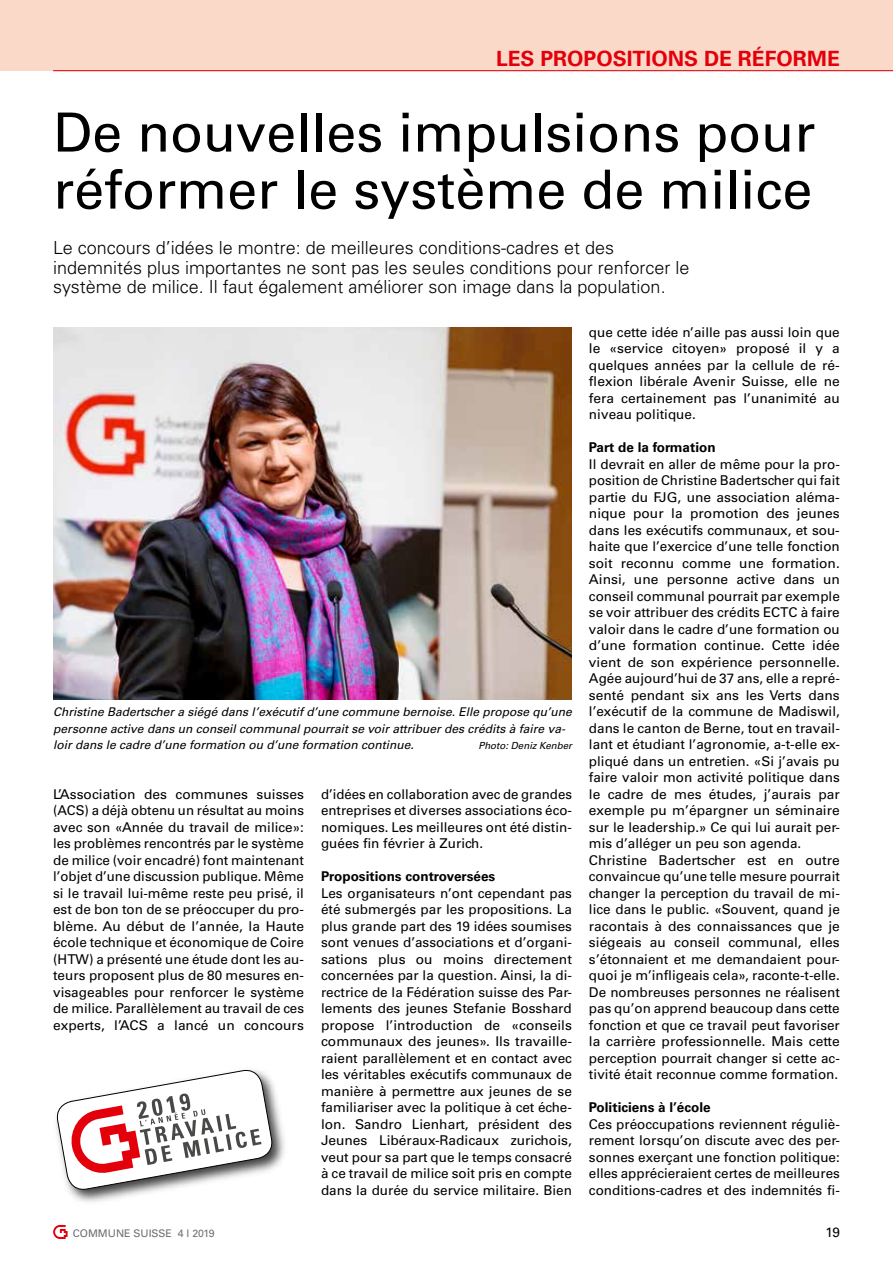
<style>
.page{position:relative;width:893px;height:1263px;background:#fff}
.page>*{position:absolute;margin:0;border:0;box-sizing:border-box;transform-origin:0 0}
.t1{font:54px/57px "Univers LT Std";color:#000}
.t2{font:700 21px "Univers LT Std";color:#e3000b}
.t3{font:300 18px/19.5px "Univers LT Std";color:#000}
.t4{font:13.5px/16.5px "Univers LT Std";color:#000;text-align:justify}
.t5{font:700 13.5px "Univers LT Std";color:#000}
.t6{font:italic 12px/16.5px "Univers LT Std";color:#000}
.t7{font:10.5px "Univers LT Std";color:#6e6e6e}
.t8{font:italic 9.75px "Univers LT Std";color:#000}
</style>
<div class="page">
<div style="left:0;top:0;width:893px;height:71px;background:#fbd9c9"></div>
<hr style="left:53px;top:70px;width:840px;height:1px;background:#e3000b">
<svg style="left:53px;top:1225px;width:15px;height:14px"></svg>
<img style="left:53px;top:327px;width:519px;height:373px">
<img style="left:70px;top:1087px;width:215px;height:116px">
<svg style="left:56px;top:1069px;width:218px;height:123px"></svg>
<h2 class="t2" style="left:496px;top:46px;width:345px">LES PROPOSITIONS DE RÉFORME</h2>
<h1 class="t1" style="left:53px;top:104px;width:764px">De nouvelles impulsions pour réformer le système de milice</h1>
<h3 class="t3" style="left:53px;top:238px;width:638px">Le concours d’idées le montre: de meilleures conditions-cadres et des indemnités plus importantes ne sont pas les seules conditions pour renforcer le système de milice. Il faut également améliorer son image dans la population.</h3>
<p class="t6" style="left:53px;top:704px;width:520px">Christine Badertscher a siégé dans l’exécutif d’une commune bernoise. Elle propose qu’une personne active dans un conseil communal pourrait se voir attribuer des crédits à faire va&shy;loir dans le cadre d’une formation ou d’une formation continue.</p>
<p class="t8" style="left:478px;top:740px;width:95px">Photo: Deniz Kenber</p>
<p class="t4" style="left:53px;top:786px;width:252px">L’Association des communes suisses (ACS) a déjà obtenu un résultat au moins avec son «Année du travail de milice»: les problèmes rencontrés par le système de milice (voir encadré) font maintenant l’objet d’une discussion publique. Même si le travail lui-même reste peu prisé, il est de bon ton de se préoccuper du pro&shy;blème. Au début de l’année, la Haute école technique et économique de Coire (HTW) a présenté une étude dont les au&shy;teurs proposent plus de 80 mesures en&shy;visageables pour renforcer le système de milice. Parallèlement au travail de ces experts, l’ACS a lancé un concours</p>
<p class="t4" style="left:321px;top:786px;width:252px">d’idées en collaboration avec de grandes entreprises et diverses associations éco&shy;nomiques. Les meilleures ont été distin&shy;guées fin février à Zurich.</p>
<p class="t5" style="left:321px;top:868px;width:176px">Propositions controversées</p>
<p class="t4" style="left:321px;top:885px;width:252px">Les organisateurs n’ont cependant pas été submergés par les propositions. La plus grande part des 19 idées soumises sont venues d’associations et d’organi&shy;sations plus ou moins directement concernées par la question. Ainsi, la di&shy;rectrice de la Fédération suisse des Par&shy;lements des jeunes Stefanie Bosshard propose l’introduction de «conseils communaux des jeunes». Ils travaille&shy;raient parallèlement et en contact avec les véritables exécutifs communaux de manière à permettre aux jeunes de se familiariser avec la politique à cet éche&shy;lon. Sandro Lienhart, président des Jeunes Libéraux-Radicaux zurichois, veut pour sa part que le temps consacré à ce travail de milice soit pris en compte dans la durée du service militaire. Bien</p>
<p class="t4" style="left:589px;top:324px;width:252px">que cette idée n’aille pas aussi loin que le «service citoyen» proposé il y a quelques années par la cellule de ré&shy;flexion libérale Avenir Suisse, elle ne fera certainement pas l’unanimité au niveau politique.</p>
<p class="t5" style="left:589px;top:439px;width:128px">Part de la formation</p>
<p class="t4" style="left:589px;top:456px;width:252px;text-align:left">Il devrait en aller de même pour la pro&shy;position de Christine Badertscher qui fait partie du FJG, une association aléma&shy;nique pour la promotion des jeunes dans les exécutifs communaux, et sou&shy;haite que l’exercice d’une telle fonction soit reconnu comme une formation.<br>Ainsi, une personne active dans un conseil communal pourrait par exemple se voir attribuer des crédits ECTC à faire valoir dans le cadre d’une formation ou d’une formation continue. Cette idée vient de son expérience personnelle.<br>Agée aujourd’hui de 37 ans, elle a repré&shy;senté pendant six ans les Verts dans l’exécutif de la commune de Madiswil, dans le canton de Berne, tout en travail&shy;lant et étudiant l’agronomie, a-t-elle ex&shy;pliqué dans un entretien. «Si j’avais pu faire valoir mon activité politique dans le cadre de mes études, j’aurais par exemple pu m’épargner un séminaire sur le leadership.» Ce qui lui aurait per&shy;mis d’alléger un peu son agenda.<br>Christine Badertscher est en outre convaincue qu’une telle mesure pourrait changer la perception du travail de mi&shy;lice dans le public. «Souvent, quand je racontais à des connaissances que je siégeais au conseil communal, elles s’étonnaient et me demandaient pour&shy;quoi je m’infligeais cela», raconte-t-elle.<br>De nombreuses personnes ne réalisent pas qu’on apprend beaucoup dans cette fonction et que ce travail peut favoriser la carrière professionnelle. Mais cette perception pourrait changer si cette ac&shy;tivité était reconnue comme formation.</p>
<p class="t5" style="left:589px;top:1099px;width:123px">Politiciens à l’école</p>
<p class="t4" style="left:589px;top:1116px;width:252px">Ces préoccupations reviennent réguliè&shy;rement lorsqu’on discute avec des per&shy;sonnes exerçant une fonction politique: elles apprécieraient certes de meilleures conditions-cadres et des indemnités fi-</p>
<p class="t7" style="left:73px;top:1227px;width:143px">COMMUNE SUISSE 4 l 2019</p>
<p class="t4" style="left:826px;top:1224px;width:16px">19</p>
</div>
